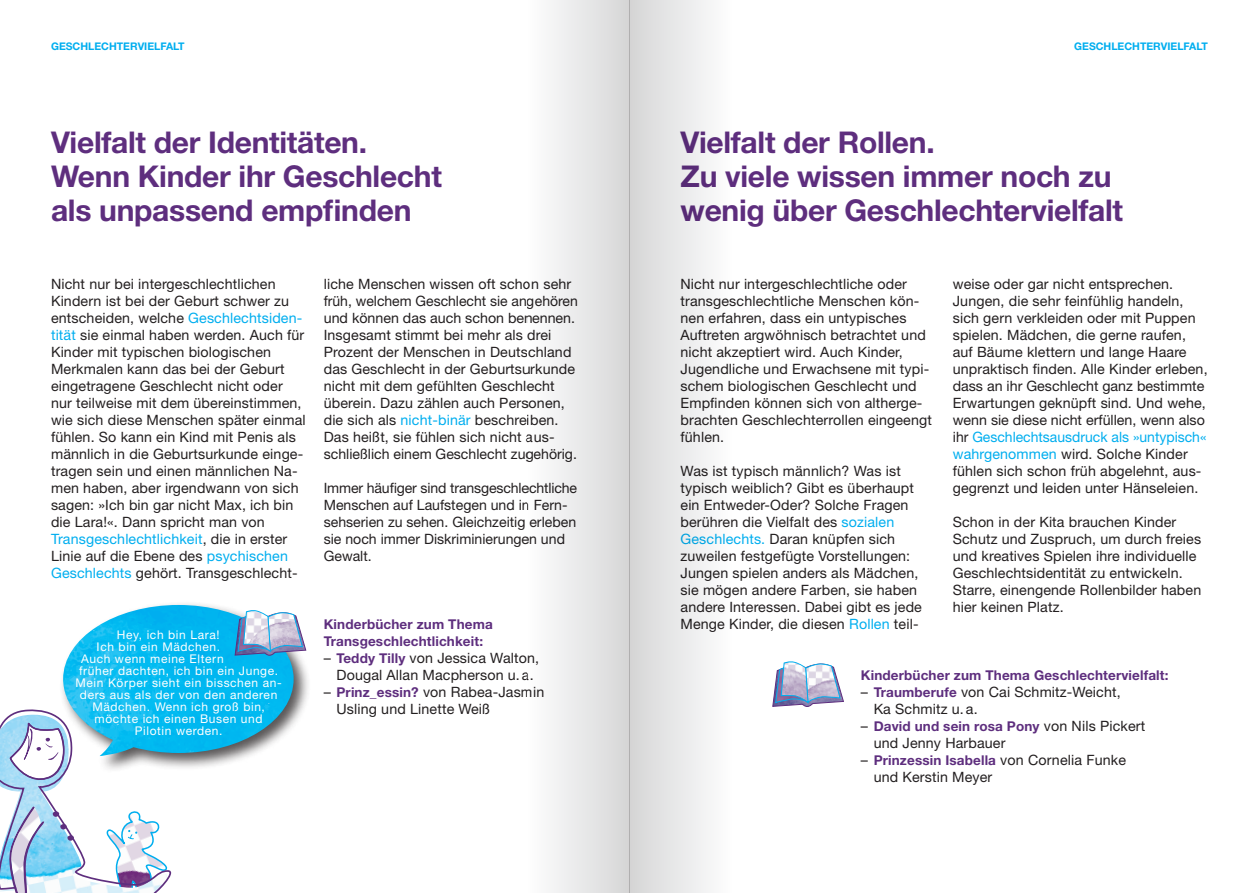
<style>
.page{position:relative;width:1259px;height:893px;background:#fff}
.page>*{position:absolute;margin:0;border:0;box-sizing:border-box;transform-origin:0 0}
.H1_Head{font:700 30px/34px "Helvetica Neue LT Std";letter-spacing:-.01em;color:#5e2e7e}
.Fließtext{font:14.25px/17px "Helvetica Neue LT Std";letter-spacing:.01em;color:#231f20}
.H3_Zwischentitel{font:700 13.5px/17px "Helvetica Neue LT Std";letter-spacing:.01em;color:#5e2e7e}
.Fließtext-2{font:700 13.5px "Helvetica Neue LT Std";letter-spacing:.01em;color:#5e2e7e}
.Fließtext-3{font:12px "Helvetica Neue LT Std";letter-spacing:.05em;color:#fff}
.t1{font:700 10.5px "Helvetica Neue LT Std";color:#00aeef}
.s1{color:#00aeef}
.s2{font-weight:700;font-size:13.5px;color:#5e2e7e}
.s3{font-weight:400;font-size:14.25px;color:#231f20}
</style>
<div class="page">
<svg style="left:0;top:709px;width:172px;height:184px"></svg>
<svg style="left:772px;top:661px;width:72px;height:46px"></svg>
<div style="left:59px;top:601px;width:252px;height:172px;background:#231f20;opacity:.75"></div>
<img style="left:63px;top:605px;width:231px;height:151px">
<svg style="left:234px;top:606px;width:73px;height:50px"></svg>
<div style="left:528px;top:0;width:101px;height:893px;background:linear-gradient(to right,#fdfefe,#d6d6d7)"></div>
<div style="left:629px;top:0;width:102px;height:893px;background:linear-gradient(to right,#d5d6d6,#fdfdfd)"></div>
<p class="t1" style="left:51px;top:40px;width:135px">GESCHLECHTERVIELFALT</p>
<p class="t1" style="left:1074px;top:40px;width:135px">GESCHLECHTERVIELFALT</p>
<p class="H1_Head" style="left:51px;top:125px;width:392px">Vielfalt der Identitäten.<br>Wenn Kinder ihr Geschlecht als unpassend empfinden</p>
<p class="Fließtext" style="left:51px;top:275px;width:256px">Nicht nur bei intergeschlechtlichen Kindern ist bei der Geburt schwer zu entscheiden, welche <span class="s1">Geschlechtsiden&shy;tität</span> sie einmal haben werden. Auch für Kinder mit typischen biologischen Merkmalen kann das bei der Geburt eingetragene Geschlecht nicht oder nur teilweise mit dem übereinstimmen, wie sich diese Menschen später einmal fühlen. So kann ein Kind mit Penis als männlich in die Geburtsurkunde einge&shy;tragen sein und einen männlichen Na&shy;men haben, aber irgendwann von sich sagen: »Ich bin gar nicht Max, ich bin die Lara!«. Dann spricht man von <span class="s1">Transgeschlechtlichkeit</span>, die in erster Linie auf die Ebene des <span class="s1">psychischen Geschlechts</span> gehört. Transgeschlecht-</p>
<p class="Fließtext" style="left:324px;top:275px;width:255px">liche Menschen wissen oft schon sehr früh, welchem Geschlecht sie angehören und können das auch schon benennen.<br>Insgesamt stimmt bei mehr als drei Prozent der Menschen in Deutschland das Geschlecht in der Geburtsurkunde nicht mit dem gefühlten Geschlecht überein. Dazu zählen auch Personen, die sich als <span class="s1">nicht-binär</span> beschreiben.<br>Das heißt, sie fühlen sich nicht aus&shy;schließlich einem Geschlecht zugehörig.</p>
<p class="Fließtext" style="left:324px;top:479px;width:255px">Immer häufiger sind transgeschlechtliche Menschen auf Laufstegen und in Fern&shy;sehserien zu sehen. Gleichzeitig erleben sie noch immer Diskriminierungen und Gewalt.</p>
<p class="Fließtext-3" style="left:117px;top:627px;width:104px">Hey, ich bin Lara!</p>
<p class="Fließtext-3" style="left:97px;top:639px;width:125px">Ich bin ein Mädchen.</p>
<p class="Fließtext-3" style="left:81px;top:651px;width:144px">Auch wenn meine Eltern</p>
<p class="Fließtext-3" style="left:79px;top:663px;width:200px">früher dachten, ich bin ein Junge.</p>
<p class="Fließtext-3" style="left:75px;top:675px;width:208px">Mein Körper sieht ein bisschen an-</p>
<p class="Fließtext-3" style="left:80px;top:687px;width:199px">ders aus als der von den anderen</p>
<p class="Fließtext-3" style="left:92px;top:699px;width:174px">Mädchen. Wenn ich groß bin,</p>
<p class="Fließtext-3" style="left:95px;top:711px;width:169px">möchte ich einen Busen und</p>
<p class="Fließtext-3" style="left:135px;top:723px;width:89px">Pilotin werden.</p>
<p class="H3_Zwischentitel" style="left:324px;top:616px;width:171px">Kinderbücher zum Thema<br>Transgeschlechtlichkeit:</p>
<p class="Fließtext" style="left:324px;top:650px;width:217px;text-align:center">– <span class="s2">Teddy Tilly</span> von Jessica Walton,<br>Dougal Allan Macpherson u. a.</p>
<p class="Fließtext" style="left:336px;top:684px;width:209px;text-indent:-13px">– <span class="s2">Prinz_essin?</span> von Rabea-Jasmin<br>Usling und Linette Weiß</p>
<p class="H1_Head" style="left:680px;top:125px;width:444px">Vielfalt der Rollen.<br>Zu viele wissen immer noch zu wenig über Geschlechtervielfalt</p>
<p class="Fließtext" style="left:680px;top:275px;width:253px">Nicht nur intergeschlechtliche oder transgeschlechtliche Menschen kön&shy;nen erfahren, dass ein untypisches Auftreten argwöhnisch betrachtet und nicht akzeptiert wird. Auch Kinder, Jugendliche und Erwachsene mit typi&shy;schem biologischen Geschlecht und Empfinden können sich von altherge&shy;brachten Geschlechterrollen eingeengt fühlen.</p>
<p class="Fließtext" style="left:680px;top:462px;width:243px">Was ist typisch männlich? Was ist typisch weiblich? Gibt es überhaupt ein Entweder-Oder? Solche Fragen berühren die Vielfalt des <span class="s1">sozialen Geschlechts.</span> Daran knüpfen sich zuweilen festgefügte Vorstellungen:<br>Jungen spielen anders als Mädchen, sie mögen andere Farben, sie haben andere Interessen. Dabei gibt es jede Menge Kinder, die diesen <span class="s1">Rollen</span> teil-</p>
<p class="Fließtext" style="left:952px;top:275px;width:256px">weise oder gar nicht entsprechen.<br>Jungen, die sehr feinfühlig handeln, sich gern verkleiden oder mit Puppen spielen. Mädchen, die gerne raufen, auf Bäume klettern und lange Haare unpraktisch finden. Alle Kinder erleben, dass an ihr Geschlecht ganz bestimmte Erwartungen geknüpft sind. Und wehe, wenn sie diese nicht erfüllen, wenn also ihr <span class="s1">Geschlechtsausdruck als »untypisch« wahrgenommen</span> wird. Solche Kinder fühlen sich schon früh abgelehnt, aus&shy;gegrenzt und leiden unter Hänseleien.</p>
<p class="Fließtext" style="left:952px;top:514px;width:250px">Schon in der Kita brauchen Kinder Schutz und Zuspruch, um durch freies und kreatives Spielen ihre individuelle Geschlechtsidentität zu entwickeln.<br>Starre, einengende Rollenbilder haben hier keinen Platz.</p>
<p class="H3_Zwischentitel" style="left:861px;top:667px;width:309px">Kinderbücher zum Thema Geschlechtervielfalt:</p>
<p class="Fließtext" style="left:873px;top:684px;width:248px;text-indent:-13px">– <span class="s2">Traumberufe</span> von Cai Schmitz-Weicht,<br>Ka Schmitz u. a.</p>
<p class="Fließtext-2" style="left:861px;top:718px;width:286px"><span class="s3">–</span> David und sein rosa Pony <span class="s3">von Nils Pickert</span></p>
<p class="Fließtext" style="left:873px;top:735px;width:133px">und Jenny Harbauer</p>
<p class="Fließtext-2" style="left:861px;top:752px;width:267px"><span class="s3">–</span> Prinzessin Isabella <span class="s3">von Cornelia Funke</span></p>
<p class="Fließtext" style="left:873px;top:769px;width:120px">und Kerstin Meyer</p>
</div>
